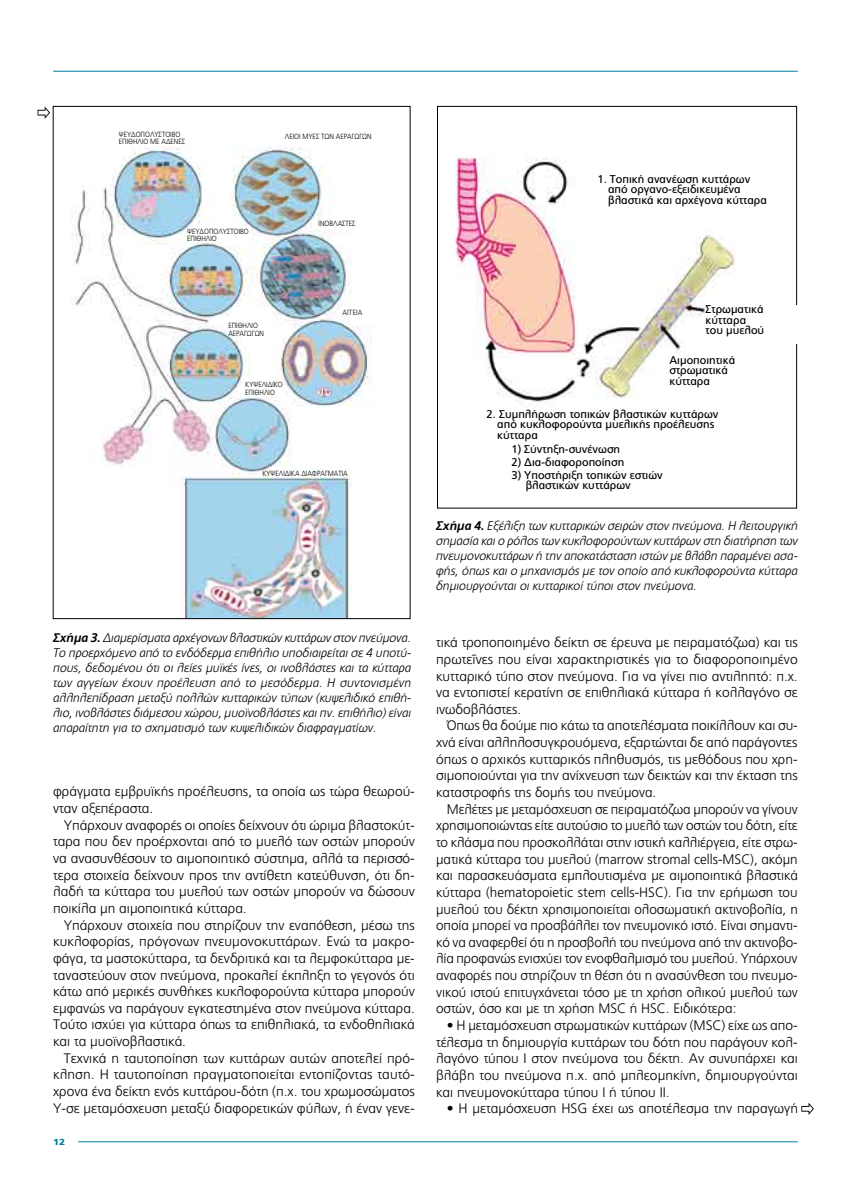
<style>
.page{position:relative;width:851px;height:1188px;background:#fff}
.page>*{position:absolute;margin:0;border:0;box-sizing:border-box;transform-origin:0 0}
.t1{font:300 13.75px/16.6px "PF Catalog";color:#000;text-align:justify}
.t2{font:italic 300 12.5px/15px "PF Catalog";color:#000;text-align:justify}
.t3{font:11.25px/10.4px "PF Catalog";color:#000}
.t4{font:900 8.75px "PF Catalog";color:#007da0;scale:1.15 1}
.t5{font:300 7.5px/7.6px "PF Catalog";color:#000;scale:.9 1}
.s1{font-weight:700}
</style>
<div class="page">
<hr style="left:53px;top:71px;width:744px;height:1px;background:#007da0">
<hr style="left:78px;top:1141px;width:719px;height:1px;background:#007da0">
<img style="left:71px;top:146px;width:301px;height:470px">
<img style="left:455px;top:157px;width:280px;height:247px">
<div style="left:437px;top:106px;width:359px;height:402px;border:1px solid #000"></div>
<div style="left:597px;top:174px;width:181px;height:39px;background:#fff"></div>
<div style="left:705px;top:305px;width:92px;height:38px;background:#fff"></div>
<div style="left:669px;top:355px;width:119px;height:38px;background:#fff"></div>
<svg style="left:38px;top:106px;width:12px;height:13px"></svg>
<svg style="left:801px;top:1102px;width:12px;height:12px"></svg>
<p class="t5" style="left:119px;top:130px;width:75px">ΨΕΥΔΟΠΟΛΥΣΤΟΙΒΟ<br>ΕΠΙΘΗΛΙΟ ΜΕ ΑΔΕΝΕΣ</p>
<p class="t5" style="left:285px;top:133px;width:98px">ΛΕΙΟΙ ΜΥΕΣ ΤΩΝ ΑΕΡΑΓΩΓΩΝ</p>
<p class="t5" style="left:187px;top:227px;width:70px">ΨΕΥΔΟΠΟΛΥΣΤΟΙΒΟ<br>ΕΠΙΘΗΛΙΟ</p>
<p class="t5" style="left:318px;top:220px;width:43px">ΙΝΟΒΛΑΣΤΕΣ</p>
<p class="t3" style="left:608px;top:174px;width:160px;text-indent:-11px">1. Τοπική ανανέωση κυττάρων από οργανο-εξειδικευμένα βλαστικά και αρχέγονα κύτταρα</p>
<p class="t5" style="left:228px;top:322px;width:41px">ΕΠΙΘΗΛΙΟ<br>ΑΕΡΑΓΩΓΩΝ</p>
<p class="t5" style="left:245px;top:381px;width:43px">ΚΥΨΕΛΙΔΙΚΟ<br>ΕΠΙΘΗΛΙΟ</p>
<p class="t5" style="left:342px;top:309px;width:23px">ΑΓΓΕΙΑ</p>
<p class="t5" style="left:262px;top:469px;width:96px">ΚΥΨΕΛΙΔΙΚΑ ΔΙΑΦΡΑΓΜΑΤΙΑ</p>
<p class="t2" style="left:53px;top:630px;width:359px"><span class="s1">Σχήμα 3.</span> Διαμερίσματα αρχέγονων βλαστικών κυττάρων στον πνεύμονα.<br>Το προερχόμενο από το ενδόδερμα επιθήλιο υποδιαιρείται σε 4 υπoτύ&shy;πους, δεδομένου ότι οι λείες μυϊκές ίνες, οι ινοβλάστες και τα κύτταρα των αγγείων έχουν προέλευση από το μεσόδερμα. Η συντονισμένη αλληλεπίδραση μεταξύ πολλών κυτταρικών τύπων (κυψελιδικό επιθή&shy;λιο, ινοβλάστες διάμεσου χώρου, μυοϊνοβλάστες και πν. επιθήλιο) είναι απαραίτητη για το σχηματισμό των κυψελιδικών διαφραγματίων.</p>
<p class="t1" style="left:53px;top:783px;width:363px">φράγματα εμβρυϊκής προέλευσης, τα οποία ως τώρα θεωρού&shy;νταν αξεπέραστα.</p>
<p class="t1" style="left:53px;top:816px;width:363px;text-indent:11px">Υπάρχουν αναφορές οι οποίες δείχνουν ότι ώριμα βλαστοκύτ&shy;ταρα που δεν προέρχονται από το μυελό των οστών μπορούν να ανασυνθέσουν το αιμοποιητικό σύστημα, αλλά τα περισσό&shy;τερα στοιχεία δείχνουν προς την αντίθετη κατεύθυνση, ότι δη&shy;λαδή τα κύτταρα του μυελού των οστών μπορούν να δώσουν ποικίλα μη αιμοποιητικά κύτταρα.</p>
<p class="t1" style="left:53px;top:916px;width:363px;text-indent:11px">Υπάρχουν στοιχεία που στηρίζουν την εναπόθεση, μέσω της κυκλοφορίας, πρόγονων πνευμονοκυττάρων. Ενώ τα μακρο&shy;φάγα, τα μαστοκύτταρα, τα δενδριτικά και τα λεμφοκύτταρα με&shy;ταναστεύουν στον πνεύμονα, προκαλεί έκπληξη το γεγονός ότι κάτω από μερικές συνθήκες κυκλοφορούντα κύτταρα μπορούν εμφανώς να παράγουν εγκατεστημένα στον πνεύμονα κύτταρα.<br>Τούτο ισχύει για κύτταρα όπως τα επιθηλιακά, τα ενδοθηλιακά και τα μυοϊνοβλαστικά.</p>
<p class="t1" style="left:53px;top:1049px;width:363px;text-indent:11px">Τεχνικά η ταυτοποίηση των κυττάρων αυτών αποτελεί πρό&shy;κληση. Η ταυτοποίηση πραγματοποιείται εντοπίζοντας ταυτό&shy;χρονα ένα δείκτη ενός κυττάρου-δότη (π.χ. του χρωμοσώματος Υ-σε μεταμόσχευση μεταξύ διαφορετικών φύλων, ή έναν γενε-</p>
<p class="t4" style="left:53px;top:1136px;width:12px">12</p>
<p class="t3" style="left:705px;top:304px;width:60px">Στρωματικά κύτταρα του μυελού</p>
<p class="t3" style="left:669px;top:355px;width:67px">Αιμοποιητικά στρωματικά κύτταρα</p>
<p class="t3" style="left:497px;top:409px;width:223px;text-indent:-11px">2. Συμπλήρωση τοπικών βλαστικών κυττάρων από κυκλοφορούντα μυελικής προέλευσης κύτταρα</p>
<p class="t3" style="left:511px;top:444px;width:110px">1) Σύντηξη-συνένωση</p>
<p class="t3" style="left:511px;top:457px;width:114px">2) Δια-διαφοροποίηση</p>
<p class="t3" style="left:525px;top:469px;width:139px;text-indent:-14px">3) Υποστήριξη τοπικών εστιών βλαστικών κυττάρων</p>
<p class="t2" style="left:436px;top:517px;width:363px"><span class="s1">Σχήμα 4.</span> Εξέλιξη των κυτταρικών σειρών στον πνεύμονα. Η λειτουργική σημασία και ο ρόλος των κυκλοφορούντων κυττάρων στη διατήρηση των πνευμονοκυττάρων ή την αποκατάσταση ιστών με βλάβη παραμένει ασα&shy;φής, όπως και ο μηχανισμός με τον οποίο από κυκλοφορούντα κύτταρα δημιουργούνται οι κυτταρικοί τύποι στον πνεύμονα.</p>
<p class="t1" style="left:436px;top:634px;width:363px">τικά τροποποιημένο δείκτη σε έρευνα με πειραματόζωα) και τις πρωτεΐνες που είναι χαρακτηριστικές για το διαφοροποιημένο κυτταρικό τύπο στον πνεύμονα. Για να γίνει πιο αντιληπτό: π.χ. να εντοπιστεί κερατίνη σε επιθηλιακά κύτταρα ή κολλαγόνο σε ινωδοβλάστες.</p>
<p class="t1" style="left:436px;top:717px;width:363px;text-indent:11px">Όπως θα δούμε πιο κάτω τα αποτελέσματα ποικίλλουν και συ&shy;χνά είναι αλληλοσυγκρουόμενα, εξαρτώνται δε από παράγοντες όπως ο αρχικός κυτταρικός πληθυσμός, τις μεθόδους που χρη&shy;σιμοποιούνται για την ανίχνευση των δεικτών και την έκταση της καταστροφής της δομής του πνεύμονα.</p>
<p class="t1" style="left:436px;top:800px;width:363px;text-indent:11px">Μελέτες με μεταμόσχευση σε πειραματόζωα μπορούν να γίνουν χρησιμοποιώντας είτε αυτούσιο το μυελό των οστών του δότη, είτε το κλάσμα που προσκολλάται στην ιστική καλλιέργεια, είτε στρω&shy;ματικά κύτταρα του μυελού (marrow stromal cells-MSC), ακόμη και παρασκευάσματα εμπλουτισμένα με αιμοποιητικά βλαστικά κύτταρα (hematopoietic stem cells-HSC). Για την ερήμωση του μυελού του δέκτη χρησιμοποιείται ολοσωματική ακτινοβολία, η οποία μπορεί να προσβάλλει τον πνευμονικό ιστό. Είναι σημαντι&shy;κό να αναφερθεί ότι η προσβολή του πνεύμονα από την ακτινοβο&shy;λία προφανώς ενισχύει τον ενοφθαλμισμό του μυελού. Υπάρχουν αναφορές που στηρίζουν τη θέση ότι η ανασύνθεση του πνευμο&shy;νικού ιστού επιτυγχάνεται τόσο με τη χρήση ολικού μυελού των οστών, όσο και με τη χρήση MSC ή HSC. Ειδικότερα:</p>
<p class="t1" style="left:436px;top:1016px;width:363px;text-indent:11px">• Η μεταμόσχευση στρωματικών κυττάρων (MSC) είχε ως απο&shy;τέλεσμα τη δημιουργία κυττάρων του δότη που παράγουν κολ&shy;λαγόνο τύπου Ι στον πνεύμονα του δέκτη. Αν συνυπάρχει και βλάβη του πνεύμονα π.χ. από μπλεομηκίνη, δημιουργούνται και πνευμονοκύτταρα τύπου Ι ή τύπου ΙΙ.</p>
<p class="t1" style="left:446px;top:1099px;width:352px">• Η μεταμόσχευση HSG έχει ως αποτέλεσμα την παραγωγή</p>
</div>
